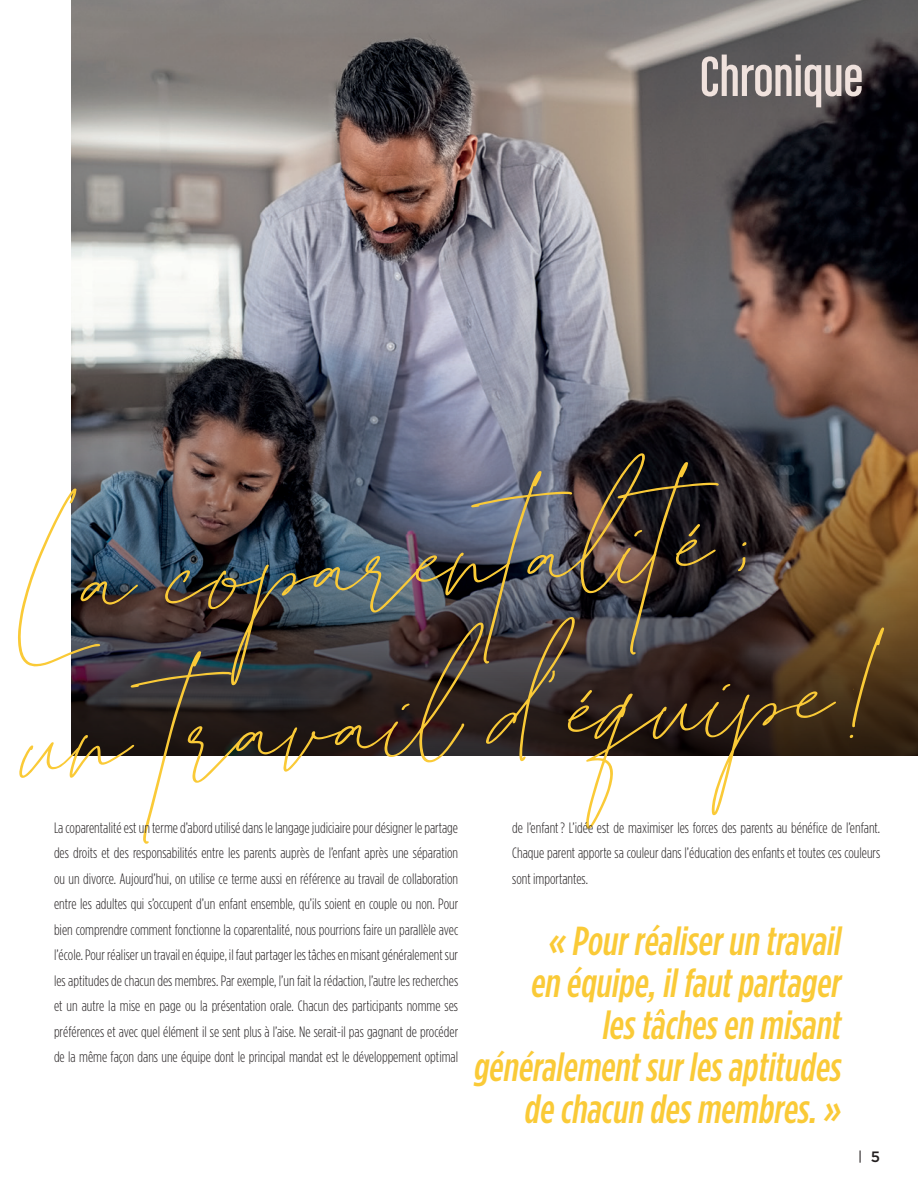
<style>
.page{position:relative;width:918px;height:1188px;background:#fff}
.page>*{position:absolute;margin:0;border:0;box-sizing:border-box;transform-origin:0 0}
.t1{font:142.5px "Brittish Shorthair";color:#faca37}
.t2{font:59.85px "Chalet Comprime Cologne Sixty";color:#f1e3de}
.t3{font:italic 500 condensed 40.5px/42px "Gotham HTF";color:#faca37;text-align:right}
.t4{font:300 condensed 15px/25.5px "Gotham HTF";color:#231f20;text-align:justify}
.t5{font:500 13.2px "Gotham HTF";color:#231f20;scale:.8 1}
.s1{font-size:15px}
</style>
<div class="page">
<img style="left:71px;top:0;width:847px;height:756px">
<p class="t2" style="left:700px;top:44px;width:165px">Chronique</p>
<p class="t1" style="left:6px;top:498px;width:749px;rotate:-4deg">La coparentalité ;</p>
<p class="t1" style="left:15px;top:657px;width:861px;rotate:-4deg">un travail d’équipe !</p>
<p class="t4" style="left:54px;top:815px;width:406px">La coparentalité est un terme d’abord utilisé dans le langage judiciaire pour désigner le partage des droits et des responsabilités entre les parents auprès de l’enfant après une séparation ou un divorce. Aujourd’hui, on utilise ce terme aussi en référence au travail de collaboration entre les adultes qui s’occupent d’un enfant ensemble, qu’ils soient en couple ou non. Pour bien comprendre comment fonctionne la coparentalité, nous pourrions faire un parallèle avec l’école. Pour réaliser un travail en équipe, il faut partager les tâches en misant généralement sur les aptitudes de chacun des membres. Par exemple, l’un fait la rédaction, l’autre les recherches et un autre la mise en page ou la présentation orale. Chacun des participants nomme ses préférences et avec quel élément il se sent plus à l’aise. Ne serait-il pas gagnant de procéder de la même façon dans une équipe dont le principal mandat est le développement optimal</p>
<p class="t4" style="left:512px;top:815px;width:369px">de l’enfant? L’idée est de maximiser les forces des parents au bénéfice de l’enfant.<br>Chaque parent apporte sa couleur dans l’éducation des enfants et toutes ces couleurs sont importantes.</p>
<p class="t3" style="left:472px;top:919px;width:376px">« Pourréaliserun travail<br>en équipe,ilfautpartager lestâchesen misant généralementsurlesaptitudes de chacun desmembres.»</p>
<p class="t5" style="left:858px;top:1149px;width:29px">| <span class="s1">5</span></p>
</div>
